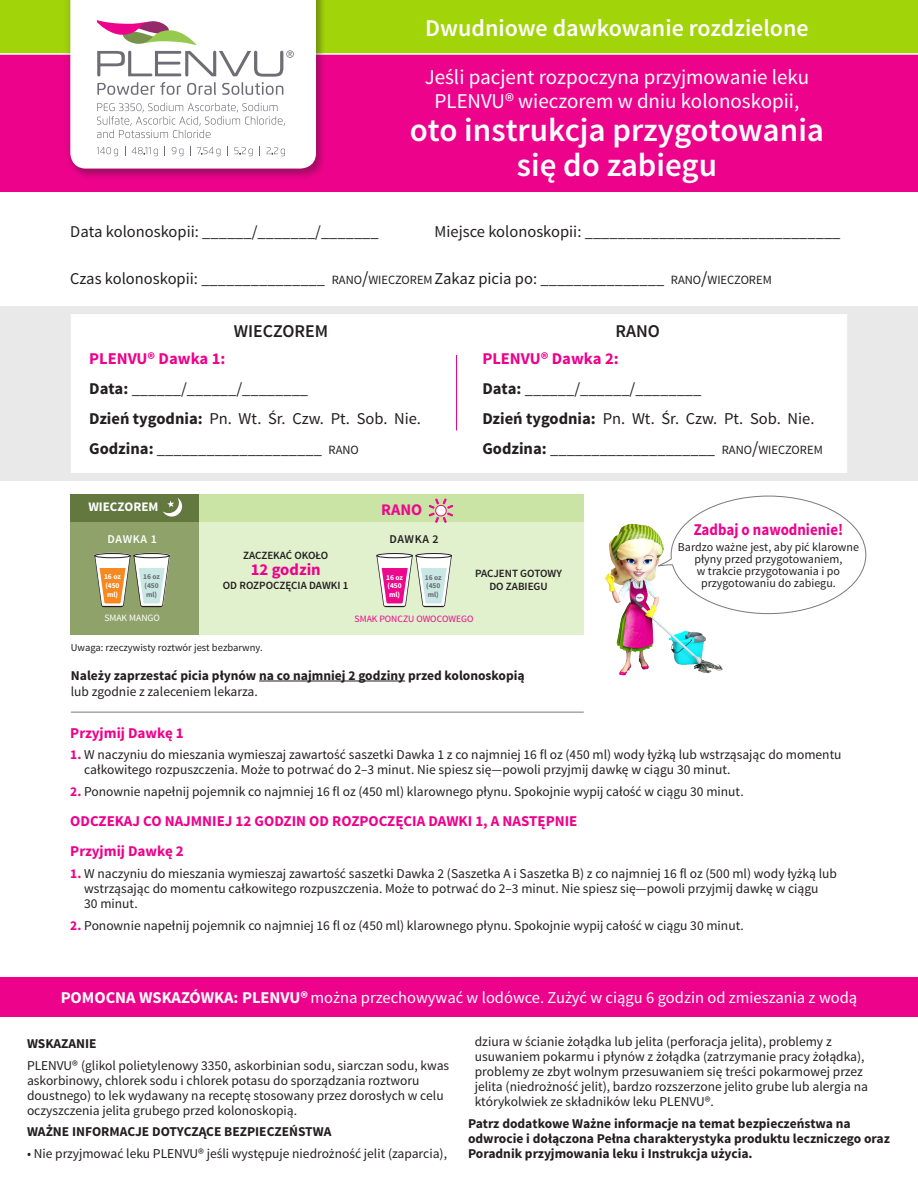
<style>
.page{position:relative;width:918px;height:1188px;background:#fff}
.page>*{position:absolute;margin:0;border:0;box-sizing:border-box;transform-origin:0 0}
.t1{font:600 33px/34.5px "Source Sans Pro";color:#fff;text-align:center}
.t2{font:600 24px "Source Sans Pro";color:#fff}
.t3{font:21px/24px "Source Sans Pro";color:#fff;text-align:center}
.t4{font:600 18px "Source Sans Pro";color:#231f20}
.t5{font:700 16.65px "Source Sans Pro";color:#ed028c}
.t6{font:16.5px "Source Sans Pro";color:#231f20}
.t7{font:16.5px "Source Sans Pro";color:#fff}
.t8{font:700 16.5px "Source Sans Pro";color:#ed028c}
.t9{font:700 16.5px "Source Sans Pro";color:#ed028c;scale:.9 1}
.t10{font:700 16.2px "Source Sans Pro";color:#ec098d}
.t11{font:700 15px "Source Sans Pro";color:#ed028c}
.t12{font:13.5px/15px "Source Sans Pro";color:#231f20}
.t13{font:700 13.5px/15px "Source Sans Pro";color:#231f20}
.t14{font:700 13.05px "Source Sans Pro";color:#fff}
.t15{font:12px/12px "Source Sans Pro";color:#231f20;text-align:center}
.t16{font:600 11.85px "Source Sans Pro";letter-spacing:.05em;color:#fff}
.t17{font:600 11.85px "Source Sans Pro";letter-spacing:.05em;color:#231f20}
.t18{font:600 11.1px/13.8px "Source Sans Pro";color:#231f20;text-align:center}
.t19{font:10.5px "Source Sans Pro";color:#231f20}
.t20{font:9.75px "Source Sans Pro";color:#ec098d}
.t21{font:9.75px "Source Sans Pro";color:#fff}
.t22{font:700 7.5px/9px "Source Sans Pro";letter-spacing:-.01em;color:#fff}
.t23{font:700 7.5px/9px "Source Sans Pro";letter-spacing:-.01em;color:#6e6c74}
.s1{font-size:12.6px}
.s2{font-size:18px}
.s3{font-weight:700}
.s4{font-weight:400}
.s5{font-weight:700;color:#ed028c}
</style>
<div class="page">
<div style="left:0;top:0;width:918px;height:54px;background:#a2d40a"></div>
<div style="left:0;top:54px;width:918px;height:137px;background:#ed028c"></div>
<hr style="left:0;top:53px;width:918px;height:2px;background:#fff">
<div style="left:69px;top:0;width:258px;height:180px;background:#231f20;opacity:.3"></div>
<div style="left:62px;top:0;width:263px;height:177px;background:#231f20;opacity:.2"></div>
<svg style="left:70px;top:0;width:246px;height:169px"></svg>
<div style="left:0;top:977px;width:918px;height:39px;background:#ed028c"></div>
<div style="left:0;top:306px;width:918px;height:174px;background:#e9e9e9"></div>
<div style="left:71px;top:314px;width:776px;height:159px;background:#fff"></div>
<hr style="left:456px;top:355px;width:1px;height:75px;background:#ed028c">
<hr style="left:71px;top:712px;width:513px;height:1px;background:#231f20">
<div style="left:70px;top:522px;width:129px;height:113px;background:#8ea269"></div>
<svg style="left:94px;top:553px;width:76px;height:54px"></svg>
<div style="left:70px;top:495px;width:129px;height:27px;background:#62783f"></div>
<div style="left:200px;top:522px;width:384px;height:113px;background:#e1f0cd"></div>
<div style="left:200px;top:495px;width:384px;height:27px;background:#cae4a6"></div>
<svg style="left:376px;top:553px;width:76px;height:54px"></svg>
<svg style="left:163px;top:498px;width:19px;height:19px"></svg>
<svg style="left:428px;top:498px;width:25px;height:25px"></svg>
<img style="left:604px;top:523px;width:119px;height:153px">
<svg style="left:658px;top:495px;width:209px;height:119px"></svg>
<hr style="left:259px;top:681px;width:146px;height:1px;background:#231f20">
<p class="t2" style="left:425px;top:13px;width:385px">Dwudniowe dawkowanie rozdzielone</p>
<p class="t3" style="left:425px;top:66px;width:386px">Jeśli pacjent rozpoczyna przyjmowanie leku<br>PLENVU® wieczorem w dniu kolonoskopii,</p>
<p class="t1" style="left:410px;top:114px;width:416px">oto instrukcja przygotowania się do zabiegu</p>
<p class="t6" style="left:435px;top:221px;width:407px">Miejsce kolonoskopii: _______________________________</p>
<p class="t6" style="left:70px;top:222px;width:310px">Data kolonoskopii: ______/_______/_______</p>
<p class="t6" style="left:70px;top:268px;width:703px">Czas kolonoskopii: _______________ <span class="s1">RANO</span><span class="s2">/</span><span class="s1">WIECZOREM</span> Zakaz picia po: _______________ <span class="s1">RANO</span><span class="s2">/</span><span class="s1">WIECZOREM</span></p>
<p class="t4" style="left:234px;top:320px;width:96px">WIECZOREM</p>
<p class="t4" style="left:615px;top:320px;width:46px">RANO</p>
<p class="t8" style="left:89px;top:348px;width:138px">PLENVU® Dawka 1:</p>
<p class="t6" style="left:89px;top:378px;width:221px"><span class="s3">Data:</span> ______/______/________</p>
<p class="t6" style="left:89px;top:408px;width:333px"><span class="s3">Dzień tygodnia:</span> Pn. Wt. Śr. Czw. Pt. Sob. Nie.</p>
<p class="t6" style="left:89px;top:438px;width:271px"><span class="s3">Godzina:</span> ____________________ <span class="s1">RANO</span></p>
<p class="t14" style="left:88px;top:498px;width:72px">WIECZOREM</p>
<p class="t10" style="left:381px;top:499px;width:43px">RANO</p>
<p class="t8" style="left:482px;top:348px;width:138px">PLENVU® Dawka 2:</p>
<p class="t6" style="left:482px;top:378px;width:221px"><span class="s3">Data:</span> ______/______/________</p>
<p class="t6" style="left:482px;top:408px;width:334px"><span class="s3">Dzień tygodnia:</span> Pn. Wt. Śr. Czw. Pt. Sob. Nie.</p>
<p class="t6" style="left:482px;top:438px;width:342px"><span class="s3">Godzina:</span> ____________________ <span class="s1">RANO</span><span class="s2">/</span><span class="s1">WIECZOREM</span></p>
<p class="t16" style="left:102px;top:531px;width:51px">DAWKA 1</p>
<p class="t17" style="left:389px;top:531px;width:51px">DAWKA 2</p>
<p class="t22" style="left:386px;top:573px;width:18px">16 oz (450 ml)</p>
<p class="t23" style="left:425px;top:573px;width:18px">16 oz (450 ml)</p>
<p class="t16" style="left:107px;top:531px;width:51px">DAWKA 1</p>
<p class="t17" style="left:395px;top:531px;width:51px">DAWKA 2</p>
<p class="t22" style="left:392px;top:573px;width:18px">16 oz (450</p>
<p class="t23" style="left:431px;top:573px;width:18px">16 oz (450</p>
<p class="t18" style="left:243px;top:548px;width:87px">ZACZEKAĆ OKOŁO</p>
<p class="t5" style="left:251px;top:559px;width:72px">12 godzin</p>
<p class="t18" style="left:223px;top:579px;width:127px">OD ROZPOCZĘCIA DAWKI 1</p>
<p class="t18" style="left:475px;top:566px;width:88px">PACJENT GOTOWY<br>DO ZABIEGU</p>
<p class="t22" style="left:98px;top:573px;width:18px">16 oz (450 ml)</p>
<p class="t23" style="left:137px;top:573px;width:18px">16 oz (450 ml)</p>
<p class="t21" style="left:99px;top:612px;width:57px">SMAK MANGO</p>
<p class="t20" style="left:355px;top:612px;width:120px">SMAK PONCZU OWOCOWEGO</p>
<p class="t22" style="left:104px;top:573px;width:18px">16 oz (450 ml)</p>
<p class="t23" style="left:143px;top:573px;width:18px">16 oz (450 ml)</p>
<p class="t21" style="left:104px;top:612px;width:57px">SMAK MANGO</p>
<p class="t20" style="left:360px;top:612px;width:120px">SMAK PONCZU OWOCOWEGO</p>
<p class="t19" style="left:71px;top:641px;width:193px">Uwaga: rzeczywisty roztwór jest bezbarwny.</p>
<p class="t13" style="left:71px;top:667px;width:455px;line-height:16.5px">Należy zaprzestać picia płynów na co najmniej 2 godziny przed kolonoskopią <span class="s4">lub zgodnie z zaleceniem lekarza.</span></p>
<p class="t9" style="left:694px;top:519px;width:167px">Zadbaj o nawodnienie!</p>
<p class="t15" style="left:678px;top:541px;width:183px">Bardzo ważne jest, aby pić klarowne płyny przed przygotowaniem,<br>w trakcie przygotowania i po przygotowaniu do zabiegu.</p>
<p class="t11" style="left:70px;top:723px;width:115px">Przyjmij Dawkę 1</p>
<p class="t12" style="left:84px;top:748px;width:759px;text-indent:-14px"><span class="s5">1.</span> W naczyniu do mieszania wymieszaj zawartość saszetki Dawka 1 z co najmniej 16 fl oz (450 ml) wody łyżką lub wstrząsając do momentu całkowitego rozpuszczenia. Może to potrwać do 2–3 minut. Nie spiesz się—powoli przyjmij dawkę w ciągu 30 minut.</p>
<p class="t12" style="left:70px;top:784px;width:675px"><span class="s5">2.</span> Ponownie napełnij pojemnik co najmniej 16 fl oz (450 ml) klarownego płynu. Spokojnie wypij całość w ciągu 30 minut.</p>
<p class="t11" style="left:70px;top:811px;width:509px">ODCZEKAJ CO NAJMNIEJ 12 GODZIN OD ROZPOCZĘCIA DAWKI 1, A NASTĘPNIE</p>
<p class="t11" style="left:70px;top:841px;width:115px">Przyjmij Dawkę 2</p>
<p class="t12" style="left:84px;top:866px;width:754px;text-indent:-14px"><span class="s5">1.</span> W naczyniu do mieszania wymieszaj zawartość saszetki Dawka 2 (Saszetka A i Saszetka B) z co najmniej 16 fl oz (500 ml) wody łyżką lub wstrząsając do momentu całkowitego rozpuszczenia. Może to potrwać do 2–3 minut. Nie spiesz się—powoli przyjmij dawkę w ciągu<br>30 minut.</p>
<p class="t12" style="left:70px;top:918px;width:675px"><span class="s5">2.</span> Ponownie napełnij pojemnik co najmniej 16 fl oz (450 ml) klarownego płynu. Spokojnie wypij całość w ciągu 30 minut.</p>
<p class="t7" style="left:61px;top:987px;width:798px"><span class="s3">POMOCNA WSKAZÓWKA: PLENVU®</span> można przechowywać w lodówce. Zużyć w ciągu 6 godzin od zmieszania z wodą</p>
<p class="t13" style="left:27px;top:1036px;width:71px">WSKAZANIE</p>
<p class="t12" style="left:27px;top:1058px;width:424px">PLENVU® (glikol polietylenowy 3350, askorbinian sodu, siarczan sodu, kwas askorbinowy, chlorek sodu i chlorek potasu do sporządzania roztworu doustnego) to lek wydawany na receptę stosowany przez dorosłych w celu oczyszczenia jelita grubego przed kolonoskopią.</p>
<p class="t13" style="left:27px;top:1125px;width:306px">WAŻNE INFORMACJE DOTYCZĄCE BEZPIECZEŃSTWA</p>
<p class="t12" style="left:27px;top:1146px;width:422px">• Nie przyjmować leku PLENVU® jeśli występuje niedrożność jelit (zaparcia),</p>
<p class="t12" style="left:475px;top:1035px;width:395px">dziura w ścianie żołądka lub jelita (perforacja jelita), problemy z usuwaniem pokarmu i płynów z żołądka (zatrzymanie pracy żołądka), problemy ze zbyt wolnym przesuwaniem się treści pokarmowej przez jelita (niedrożność jelit), bardzo rozszerzone jelito grube lub alergia na którykolwiek ze składników leku PLENVU®.</p>
<p class="t13" style="left:468px;top:1117px;width:424px">Patrz dodatkowe Ważne informacje na temat bezpieczeństwa na odwrocie i dołączona Pełna charakterystyka produktu leczniczego oraz<br>Poradnik przyjmowania leku i Instrukcja użycia.</p>
</div>
